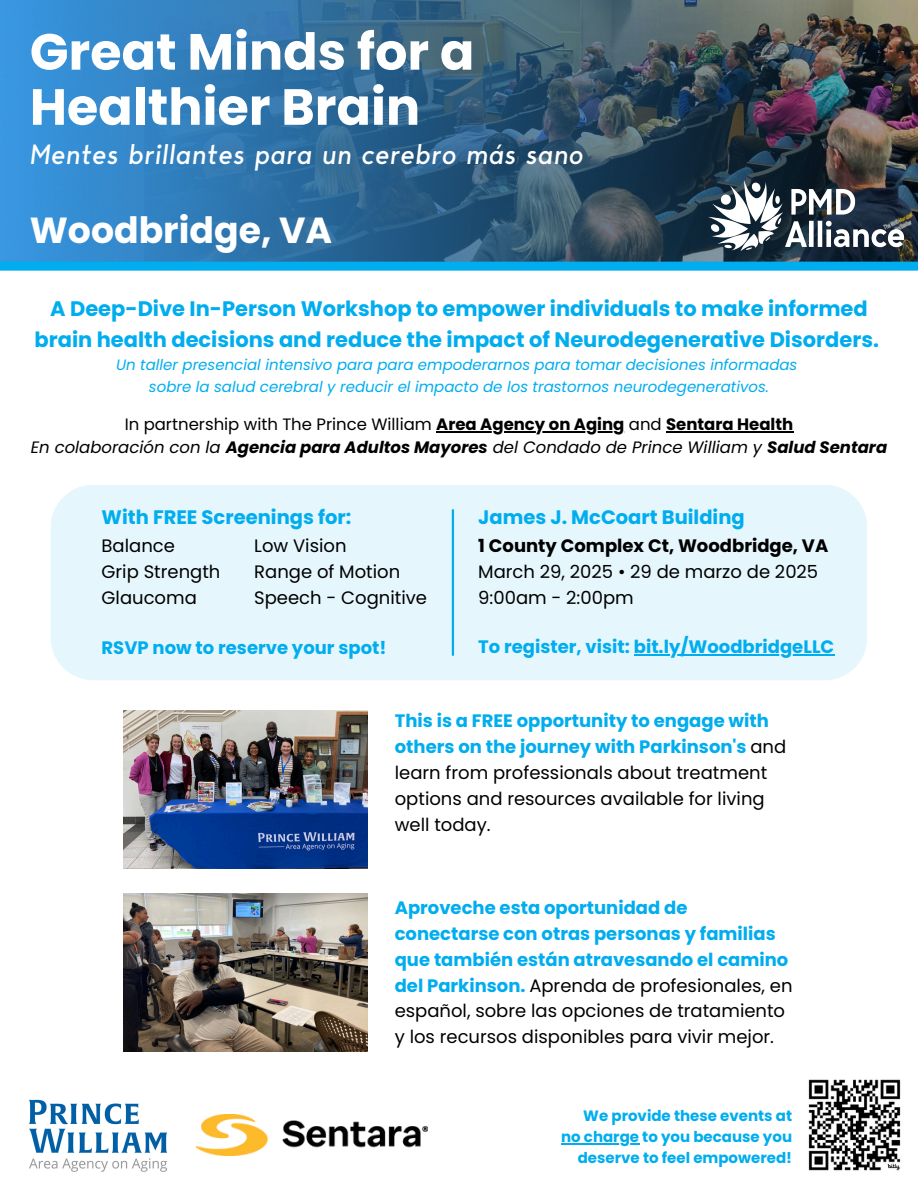
<style>
.page{position:relative;width:918px;height:1188px;background:#fff}
.page>*{position:absolute;margin:0;border:0;box-sizing:border-box;transform-origin:0 0}
.t1{font:700 50.85px/55.2px "Poppins";color:#fff}
.t2{font:700 36.3px "Poppins";color:#fff}
.t3{font:italic 27.75px "Bergen Text";color:#fff}
.t4{font:700 21px/30.3px "Poppins";color:#00adef;text-align:center}
.t5{font:700 19.5px "Poppins";color:#00adef}
.t6{font:18px/25.8px "Poppins";color:#000}
.t7{font:700 18px/25.8px "Poppins";color:#00adef}
.t8{font:italic 16.5px "Poppins";color:#000}
.t9{font:16.5px "Poppins";color:#000}
.t10{font:italic 15px/21.3px "Poppins";color:#00adef;text-align:center}
.t11{font:700 15px/21.3px "Poppins";color:#00adef;text-align:right}
.s1{font-weight:700}
.s2{font-weight:700;color:#00adef}
.s3{font-weight:400;color:#000}
</style>
<div class="page">
<img style="left:0;top:0;width:918px;height:262px">
<div style="left:0;top:262px;width:918px;height:9px;background:#00adef"></div>
<img style="left:808px;top:1079px;width:93px;height:92px">
<img style="left:29px;top:1099px;width:139px;height:73px">
<img style="left:197px;top:1114px;width:231px;height:41px">
<hr style="left:436px;top:431px;width:188px;height:1px;background:#000">
<hr style="left:666px;top:431px;width:127px;height:1px;background:#000">
<img style="left:707px;top:178px;width:197px;height:75px">
<div style="left:51px;top:485px;width:816px;height:195px;background:#e6f6fd"></div>
<hr style="left:634px;top:654px;width:200px;height:1px;background:#00adef">
<hr style="left:452px;top:509px;width:2px;height:147px;background:#00adef">
<img style="left:124px;top:711px;width:243px;height:157px">
<img style="left:124px;top:893px;width:243px;height:158px">
<hr style="left:561px;top:1143px;width:78px;height:1px;background:#00adef">
<h6 class="t1" style="left:30px;top:24px;width:446px">Great Minds for a<br>Healthier Brain</h6>
<p class="t3" style="left:30px;top:137px;width:556px">Mentes brillantes para un cerebro más sano</p>
<p class="t2" style="left:30px;top:205px;width:304px">Woodbridge, VA</p>
<p class="t4" style="left:35px;top:294px;width:846px">A Deep-Dive In-Person Workshop to empower individuals to make informed brain health decisions and reduce the impact of Neurodegenerative Disorders.</p>
<p class="t10" style="left:116px;top:354px;width:683px">Un taller presencial intensivo para para empoderarnos para tomar decisiones informadas sobre la salud cerebral y reducir el impacto de los trastornos neurodegenerativos.</p>
<p class="t9" style="left:125px;top:412px;width:670px">In partnership with The Prince William <span class="s1">Area Agency on Aging</span> and <span class="s1">Sentara Health</span></p>
<p class="t8" style="left:31px;top:436px;width:858px">En colaboración con la <span class="s1">Agencia para Adultos Mayores</span> del Condado de Prince William y <span class="s1">Salud Sentara</span></p>
<p class="t5" style="left:102px;top:503px;width:251px">With FREE Screenings for:</p>
<p class="t6" style="left:102px;top:533px;width:120px">Balance<br>Grip Strength<br>Glaucoma</p>
<h4 class="t6" style="left:254px;top:533px;width:174px">Low Vision<br>Range of Motion<br>Speech - Cognitive</h4>
<h6 class="t7" style="left:102px;top:635px;width:286px">RSVP now to reserve your spot!</h6>
<h1 class="t5" style="left:478px;top:503px;width:268px">James J. McCoart Building</h1>
<h1 class="t6" style="left:478px;top:533px;width:352px"><span class="s1">1 County Complex Ct, Woodbridge, VA<br></span>March 29, 2025 • 29 de marzo de 2025<br>9:00am - 2:00pm</h1>
<h3 class="t7" style="left:478px;top:634px;width:358px">To register, visit: bit.ly/WoodbridgeLLC</h3>
<h4 class="t6" style="left:395px;top:708px;width:393px"><span class="s2">This is a FREE opportunity to engage with others on the journey with Parkinson's</span> and learn from professionals about treatment options and resources available for living well today.</h4>
<h6 class="t7" style="left:395px;top:895px;width:399px">Aproveche esta oportunidad de conectarse con otras personas y familias que también están atravesando el camino del Parkinson. <span class="s3">Aprenda de profesionales, en español, sobre las opciones de tratamiento y los recursos disponibles para vivir mejor.</span></h6>
<h5 class="t11" style="left:583px;top:1105px;width:210px">We provide these events at</h5>
<p class="t11" style="left:561px;top:1126px;width:233px">no charge to you because you deserve to feel empowered!</p>
</div>
